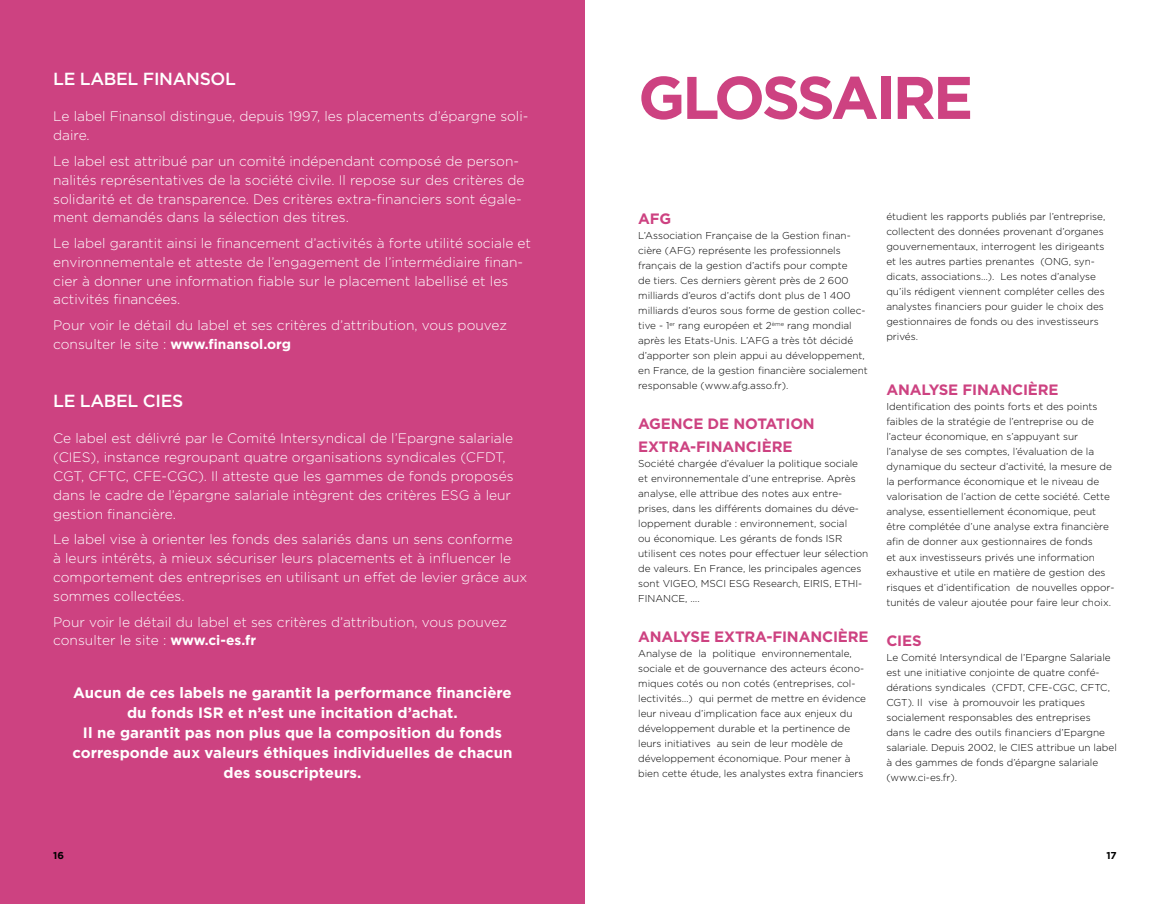
<style>
.page{position:relative;width:1170px;height:904px;background:#fff}
.page>*{position:absolute;margin:0;border:0;box-sizing:border-box;transform-origin:0 0}
.H1-Chapitre{font:700 60px "Gotham";letter-spacing:-.055em;color:#cd4281}
.H3_-_sous-rubriques{font:500 17.5px "Gotham";letter-spacing:-.02em;color:#fff}
.Texte{font:700 15px/20px "Gotham";color:#fff;text-align:center}
.Definitions{font:700 15px/22.5px "Gotham";letter-spacing:-.01em;color:#cd4281}
.Texte-2{font:300 13.75px/18.8px "Gotham";color:#fff}
.Glossaire{font:300 10px/15px "Gotham";color:#000}
.t1{font:700 10px "Gotham";color:#000}
.s1{font-weight:700}
</style>
<div class="page">
<div style="left:0;top:0;width:585px;height:904px;background:#cd4281"></div>
<p class="H3_-_sous-rubriques" style="left:53px;top:67px;width:184px">LE LABEL FINANSOL</p>
<p class="Texte-2" style="left:53px;top:107px;width:476px">Le label Finansol distingue, depuis 1997, les placements d’épargne soli&shy;daire.</p>
<p class="Texte-2" style="left:53px;top:151px;width:473px">Le label est attribué par un comité indépendant composé de person&shy;nalités représentatives de la société civile. Il repose sur des critères de solidarité et de transparence. Des critères extra-financiers sont égale&shy;ment demandés dans la sélection des titres.</p>
<p class="Texte-2" style="left:53px;top:233px;width:479px">Le label garantit ainsi le financement d’activités à forte utilité sociale et environnementale et atteste de l’engagement de l’intermédiaire finan&shy;cier à donner une information fiable sur le placement labellisé et les activités financées.</p>
<p class="Texte-2" style="left:53px;top:316px;width:455px">Pour voir le détail du label et ses critères d’attribution, vous pouvez consulter le site : <span class="s1">www.finansol.org</span></p>
<p class="H3_-_sous-rubriques" style="left:53px;top:389px;width:132px">LE LABEL CIES</p>
<p class="Texte-2" style="left:53px;top:429px;width:462px">Ce label est délivré par le Comité Intersyndical de l’Epargne salariale (CIES), instance regroupant quatre organisations syndicales (CFDT, CGT, CFTC, CFE-CGC). Il atteste que les gammes de fonds proposés dans le cadre de l’épargne salariale intègrent des critères ESG à leur gestion financière.</p>
<p class="Texte-2" style="left:53px;top:529px;width:475px">Le label vise à orienter les fonds des salariés dans un sens conforme<br>à leurs intérêts, à mieux sécuriser leurs placements et à influencer le comportement des entreprises en utilisant un effet de levier grâce aux sommes collectées.</p>
<p class="Texte-2" style="left:53px;top:612px;width:455px">Pour voir le détail du label et ses critères d’attribution, vous pouvez consulter le site : <span class="s1">www.ci-es.fr</span></p>
<p class="Texte" style="left:72px;top:682px;width:441px">Aucun de ces labels ne garantit la performance financière du fonds ISR et n’est une incitation d’achat.<br>Il ne garantit pas non plus que la composition du fonds corresponde aux valeurs éthiques individuelles de chacun des souscripteurs.</p>
<p class="H1-Chapitre" style="left:638px;top:58px;width:336px">GLOSSAIRE</p>
<p class="Definitions" style="left:638px;top:207px;width:35px">AFG</p>
<p class="Glossaire" style="left:638px;top:228px;width:231px">L’Association Française de la Gestion finan&shy;cière (AFG) représente les professionnels français de la gestion d’actifs pour compte<br>de tiers. Ces derniers gèrent près de 2 600 milliards d’euros d’actifs dont plus de 1 400 milliards d’euros sous forme de gestion collec&shy;tive - 1<sup>er</sup> rang européen et 2<sup>ème</sup> rang mondial après les Etats-Unis. L’AFG a très tôt décidé d’apporter son plein appui au développement, en France, de la gestion financière socialement responsable (www.afg.asso.fr).</p>
<p class="Definitions" style="left:638px;top:413px;width:178px">AGENCE DE NOTATION<br>EXTRA-FINANCIÈRE</p>
<p class="Glossaire" style="left:638px;top:455px;width:232px">Société chargée d’évaluer la politique sociale et environnementale d’une entreprise. Après analyse, elle attribue des notes aux entre&shy;prises, dans les différents domaines du déve&shy;loppement durable : environnement, social<br>ou économique. Les gérants de fonds ISR utilisent ces notes pour effectuer leur sélection de valeurs. En France, les principales agences sont VIGEO, MSCI ESG Research, EIRIS, ETHI-FINANCE, ….</p>
<p class="Definitions" style="left:638px;top:625px;width:232px">ANALYSE EXTRA-FINANCIÈRE</p>
<p class="Glossaire" style="left:638px;top:646px;width:229px">Analyse de la politique environnementale, sociale et de gouvernance des acteurs écono&shy;miques cotés ou non cotés (entreprises, col&shy;lectivités…) qui permet de mettre en évidence leur niveau d’implication face aux enjeux du développement durable et la pertinence de leurs initiatives au sein de leur modèle de développement économique. Pour mener à bien cette étude, les analystes extra financiers</p>
<p class="Glossaire" style="left:886px;top:209px;width:220px">étudient les rapports publiés par l’entreprise, collectent des données provenant d’organes gouvernementaux, interrogent les dirigeants et les autres parties prenantes (ONG, syn&shy;dicats, associations…). Les notes d’analyse qu’ils rédigent viennent compléter celles des analystes financiers pour guider le choix des gestionnaires de fonds ou des investisseurs privés.</p>
<p class="Definitions" style="left:886px;top:379px;width:174px">ANALYSE FINANCIÈRE</p>
<p class="Glossaire" style="left:886px;top:399px;width:230px">Identification des points forts et des points faibles de la stratégie de l’entreprise ou de l’acteur économique, en s’appuyant sur l’analyse de ses comptes, l’évaluation de la dynamique du secteur d’activité, la mesure de la performance économique et le niveau de valorisation de l’action de cette société. Cette analyse, essentiellement économique, peut être complétée d’une analyse extra financière afin de donner aux gestionnaires de fonds<br>et aux investisseurs privés une information exhaustive et utile en matière de gestion des risques et d’identification de nouvelles oppor&shy;tunités de valeur ajoutée pour faire leur choix.</p>
<p class="Definitions" style="left:886px;top:629px;width:37px">CIES</p>
<p class="Glossaire" style="left:886px;top:649px;width:232px">Le Comité Intersyndical de l’Epargne Salariale est une initiative conjointe de quatre confé&shy;dérations syndicales (CFDT, CFE-CGC, CFTC, CGT). Il vise à promouvoir les pratiques socialement responsables des entreprises<br>dans le cadre des outils financiers d’Epargne salariale. Depuis 2002, le CIES attribue un label à des gammes de fonds d’épargne salariale (www.ci-es.fr).</p>
<p class="t1" style="left:53px;top:848px;width:12px">16</p>
<p class="t1" style="left:1106px;top:848px;width:12px">17</p>
</div>
